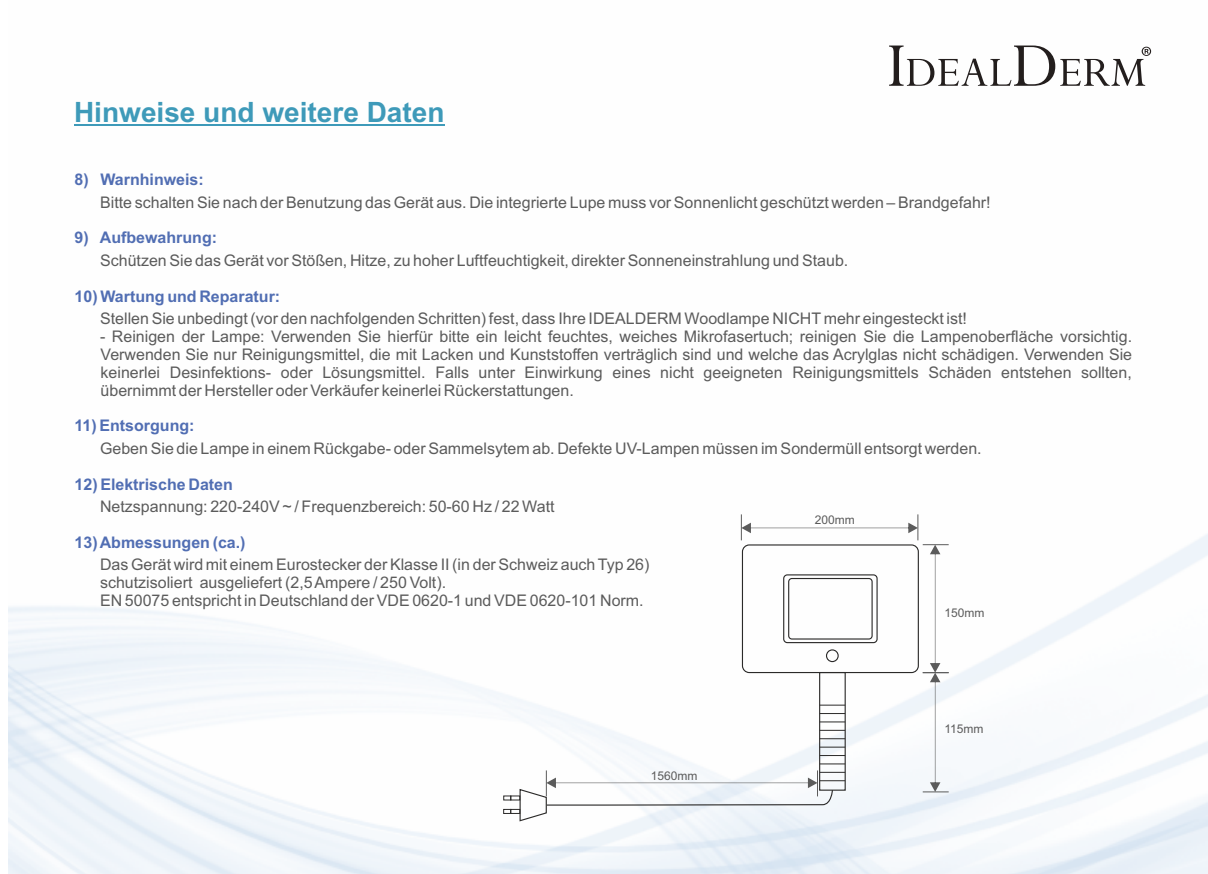
<style>
.page{position:relative;width:1208px;height:874px;background:#fff}
.page>*{position:absolute;margin:0;border:0;box-sizing:border-box;transform-origin:0 0}
.t1{font:700 28px "Arial";color:#3e9ab9}
.t2{font:16px/17.8px "Arial";color:#5b5b5b;text-align:justify}
.t3{font:700 16px "Arial";color:#516eb3}
.t4{font:12px "Arial";color:#5b5b5b}
</style>
<div class="page">
<img style="left:8px;top:50px;width:1200px;height:823px">
<div style="left:510px;top:808px;width:10px;height:5px;border:1px solid #2b2a29"></div>
<svg style="left:519px;top:514px;width:429px;height:307px"></svg>
<svg style="left:503px;top:795px;width:8px;height:4px"></svg>
<div style="left:503px;top:808px;width:8px;height:5px;border:1px solid #2b2a29"></div>
<hr style="left:74px;top:124px;width:370px;height:2px;background:#3e9ab9">
<svg style="left:889px;top:45px;width:262px;height:41px"></svg>
<h1 class="t1" style="left:74px;top:101px;width:372px">Hinweise und weitere Daten</h1>
<p class="t3" style="left:75px;top:173px;width:131px">8) Warnhinweis:</p>
<p class="t2" style="left:100px;top:194px;width:892px">Bitte schalten Sie nach der Benutzung das Gerät aus. Die integrierte Lupe muss vor Sonnenlicht geschützt werden – Brandgefahr!</p>
<p class="t3" style="left:75px;top:232px;width:144px">9) Aufbewahrung:</p>
<p class="t2" style="left:100px;top:253px;width:750px">Schützen Sie das Gerät vor Stößen, Hitze, zu hoher Luftfeuchtigkeit, direkter Sonneneinstrahlung und Staub.</p>
<p class="t3" style="left:75px;top:290px;width:207px">10) Wartung und Reparatur:</p>
<p class="t2" style="left:100px;top:311px;width:868px">Stellen Sie unbedingt (vor den nachfolgenden Schritten) fest, dass Ihre IDEALDERM Woodlampe NICHT mehr eingesteckt ist!</p>
<p class="t2" style="left:100px;top:328px;width:1033px">- Reinigen der Lampe: Verwenden Sie hierfür bitte ein leicht feuchtes, weiches Mikrofasertuch; reinigen Sie die Lampenoberfläche vorsichtig.<br>Verwenden Sie nur Reinigungsmittel, die mit Lacken und Kunststoffen verträglich sind und welche das Acrylglas nicht schädigen. Verwenden Sie keinerlei Desinfektions- oder Lösungsmittel. Falls unter Einwirkung eines nicht geeigneten Reinigungsmittels Schäden entstehen sollten, übernimmt der Hersteller oder Verkäufer keinerlei Rückerstattungen.</p>
<p class="t3" style="left:75px;top:419px;width:122px">11) Entsorgung:</p>
<p class="t2" style="left:100px;top:440px;width:883px">Geben Sie die Lampe in einem Rückgabe- oder Sammelsytem ab. Defekte UV-Lampen müssen im Sondermüll entsorgt werden.</p>
<p class="t3" style="left:75px;top:477px;width:160px">12) Elektrische Daten</p>
<p class="t2" style="left:100px;top:498px;width:456px">Netzspannung: 220-240V ~ / Frequenzbereich: 50-60 Hz / 22 Watt</p>
<p class="t3" style="left:75px;top:535px;width:173px">13) Abmessungen (ca.)</p>
<p class="t2" style="left:100px;top:556px;width:551px;text-align:left">Das Gerät wird mit einem Eurostecker der Klasse II (in der Schweiz auch Typ 26) schutzisoliert ausgeliefert (2,5 Ampere / 250 Volt).<br>EN 50075 entspricht in Deutschland der VDE 0620-1 und VDE 0620-101 Norm.</p>
<p class="t4" style="left:814px;top:515px;width:42px">200mm</p>
<p class="t4" style="left:944px;top:608px;width:42px">150mm</p>
<p class="t4" style="left:651px;top:771px;width:48px">1560mm</p>
<p class="t4" style="left:944px;top:723px;width:41px">115mm</p>
</div>
